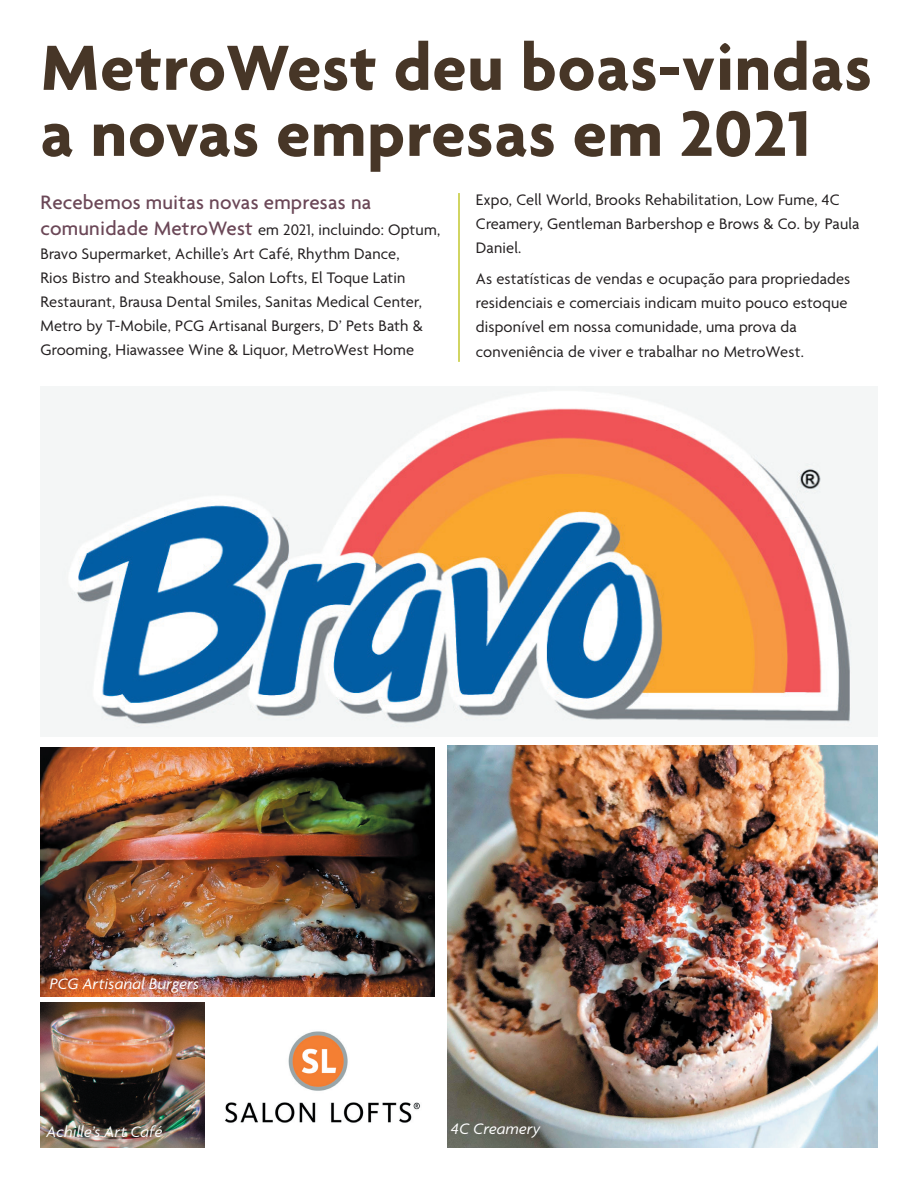
<style>
.page{position:relative;width:918px;height:1188px;background:#fff}
.page>*{position:absolute;margin:0;border:0;box-sizing:border-box;transform-origin:0 0}
.t1{font:700 69px/66px "Agenda";letter-spacing:.01em;color:#473627}
.t2{font:500 21px "Agenda";letter-spacing:.01em;color:#6b4757}
.t3{font:16.5px/24px "Agenda";letter-spacing:.01em;color:#231f20}
.t4{font:italic 16.5px "Agenda";letter-spacing:.01em;color:#fff}
.s1{font-weight:500;font-size:21px;color:#6b4757}
</style>
<div class="page">
<img style="left:40px;top:387px;width:838px;height:350px">
<hr style="left:459px;top:193px;width:1px;height:169px;background:#c3c92f">
<img style="left:40px;top:1003px;width:164px;height:145px">
<img style="left:447px;top:746px;width:431px;height:402px">
<img style="left:40px;top:747px;width:395px;height:249px">
<img style="left:225px;top:1031px;width:195px;height:92px">
<h1 class="t1" style="left:40px;top:33px;width:833px">MetroWest deu boas-vindas a novas empresas em 2021</h1>
<p class="t2" style="left:40px;top:190px;width:333px">Recebemos muitas novas empresas na</p>
<p class="t3" style="left:40px;top:218px;width:401px"><span class="s1">comunidade MetroWest</span> em 2021, incluindo: Optum, Bravo Supermarket, Achille’s Art Café, Rhythm Dance,<br>Rios Bistro and Steakhouse, Salon Lofts, El Toque Latin Restaurant, Brausa Dental Smiles, Sanitas Medical Center, Metro by T-Mobile, PCG Artisanal Burgers, D’ Pets Bath &amp; Grooming, Hiawassee Wine &amp; Liquor, MetroWest Home</p>
<p class="t3" style="left:476px;top:189px;width:385px">Expo, Cell World, Brooks Rehabilitation, Low Fume, 4C<br>Creamery, Gentleman Barbershop e Brows &amp; Co. by Paula<br>Daniel.</p>
<p class="t3" style="left:476px;top:267px;width:376px">As estatísticas de vendas e ocupação para propriedades residenciais e comerciais indicam muito pouco estoque disponível em nossa comunidade, uma prova da</p>
<p class="t3" style="left:476px;top:341px;width:330px">conveniência de viver e trabalhar no MetroWest.</p>
<p class="t4" style="left:50px;top:974px;width:151px">PCG Artisanal Burgers</p>
<p class="t4" style="left:46px;top:1122px;width:118px">Achille’s Art Café</p>
<p class="t4" style="left:451px;top:1119px;width:91px">4C Creamery</p>
</div>
